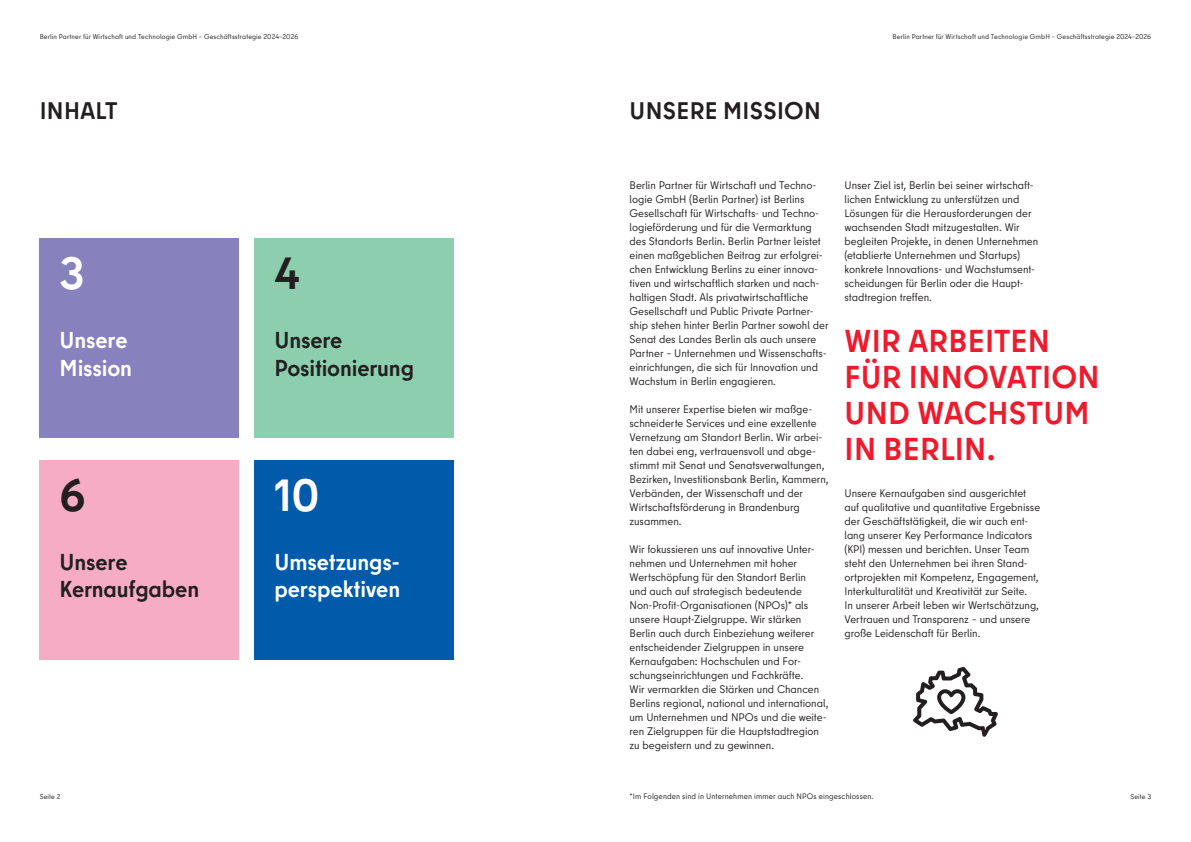
<style>
.page{position:relative;width:1191px;height:842px;background:#fff}
.page>*{position:absolute;margin:0;border:0;box-sizing:border-box;transform-origin:0 0}
.t1{font:700 45px "Berlin Type";color:#fff}
.t2{font:700 45px "Berlin Type";color:#231f20}
.t3{font:700 31.7px/36px "Berlin Type";letter-spacing:.01em;color:#ee1b2d}
.t4{font:700 24px "Berlin Type";letter-spacing:.01em;color:#231f20}
.t5{font:700 23px "Berlin Type";letter-spacing:-.005em;color:#231f20}
.t6{font:700 23px/27px "Berlin Type";letter-spacing:-.005em;color:#fff}
.t7{font:11px/14px "Berlin Type";color:#231f20}
.t8{font:8px "Berlin Type";letter-spacing:.015em;color:#231f20}
.t9{font:7px "Berlin Type";letter-spacing:.015em;color:#231f20}
</style>
<div class="page">
<svg style="left:913px;top:667px;width:85px;height:70px"></svg>
<div style="left:40px;top:238px;width:199px;height:199px;background:#8781bd"></div>
<div style="left:255px;top:238px;width:199px;height:199px;background:#8cceae"></div>
<div style="left:40px;top:460px;width:199px;height:199px;background:#f6acc4"></div>
<div style="left:255px;top:460px;width:199px;height:199px;background:#015aaa"></div>
<p class="t9" style="left:40px;top:32px;width:260px">Berlin Partner für Wirtschaft und Technologie GmbH – Geschäftsstrategie 2024–2026</p>
<p class="t4" style="left:40px;top:95px;width:79px">INHALT</p>
<p class="t1" style="left:60px;top:245px;width:27px">3</p>
<p class="t6" style="left:60px;top:327px;width:70px">Unsere</p>
<p class="t6" style="left:60px;top:354px;width:74px">Mission</p>
<p class="t2" style="left:60px;top:467px;width:28px">6</p>
<p class="t5" style="left:60px;top:547px;width:70px">Unsere</p>
<p class="t5" style="left:60px;top:574px;width:141px">Kernaufgaben</p>
<p class="t2" style="left:274px;top:245px;width:27px">4</p>
<p class="t5" style="left:274px;top:326px;width:70px">Unsere</p>
<p class="t5" style="left:274px;top:353px;width:141px">Positionierung</p>
<p class="t1" style="left:274px;top:467px;width:47px">10</p>
<p class="t6" style="left:274px;top:549px;width:127px">Umsetzungs&shy;perspektiven</p>
<p class="t4" style="left:629px;top:95px;width:193px">UNSERE MISSION</p>
<p class="t9" style="left:892px;top:32px;width:260px">Berlin Partner für Wirtschaft und Technologie GmbH – Geschäftsstrategie 2024–2026</p>
<p class="t7" style="left:629px;top:178px;width:200px">Berlin Partner für Wirtschaft und Techno&shy;logie GmbH (Berlin Partner) ist Berlins Gesellschaft für Wirtschafts- und Techno&shy;logieförderung und für die Vermarktung des Standorts Berlin. Berlin Partner leistet einen maßgeblichen Beitrag zur erfolgrei&shy;chen Entwicklung Berlins zu einer innova&shy;tiven und wirtschaftlich starken und nach&shy;haltigen Stadt. Als privatwirtschaftliche Gesellschaft und Public Private Partner&shy;ship stehen hinter Berlin Partner sowohl der Senat des Landes Berlin als auch unsere Partner – Unternehmen und Wissenschafts&shy;einrichtungen, die sich für Innovation und Wachstum in Berlin engagieren.</p>
<p class="t7" style="left:629px;top:402px;width:201px">Mit unserer Expertise bieten wir maßge&shy;schneiderte Services und eine exzellente Vernetzung am Standort Berlin. Wir arbei&shy;ten dabei eng, vertrauensvoll und abge&shy;stimmt mit Senat und Senatsverwaltungen, Bezirken, Investitionsbank Berlin, Kammern, Verbänden, der Wissenschaft und der Wirtschaftsförderung in Brandenburg zusammen.</p>
<p class="t7" style="left:629px;top:542px;width:187px">Wir fokussieren uns auf innovative Unter&shy;nehmen und Unternehmen mit hoher</p>
<p class="t7" style="left:629px;top:570px;width:200px">Wertschöpfung für den Standort Berlin<br>und auch auf strategisch bedeutende Non-Profit-Organisationen (NPOs)* als unsere Haupt-Zielgruppe. Wir stärken Berlin auch durch Einbeziehung weiterer entscheidender Zielgruppen in unsere Kernaufgaben: Hochschulen und For&shy;schungseinrichtungen und Fachkräfte.<br>Wir vermarkten die Stärken und Chancen Berlins regional, national und international, um Unternehmen und NPOs und die weite&shy;ren Zielgruppen für die Hauptstadtregion zu begeistern und zu gewinnen.</p>
<p class="t7" style="left:844px;top:178px;width:195px">Unser Ziel ist, Berlin bei seiner wirtschaft&shy;lichen Entwicklung zu unterstützen und Lösungen für die Herausforderungen der wachsenden Stadt mitzugestalten. Wir begleiten Projekte, in denen Unternehmen (etablierte Unternehmen und Startups) konkrete Innovations- und Wachstumsent&shy;scheidungen für Berlin oder die Haupt&shy;stadtregion treffen.</p>
<p class="t3" style="left:844px;top:323px;width:257px">WIR ARBEITEN<br>FÜR INNOVATION<br>UND WACHSTUM<br>IN BERLIN.</p>
<p class="t7" style="left:844px;top:486px;width:197px">Unsere Kernaufgaben sind ausgerichtet auf qualitative und quantitative Ergebnisse der Geschäftstätigkeit, die wir auch ent&shy;lang unserer Key Performance Indicators (KPI) messen und berichten. Unser Team steht den Unternehmen bei ihren Stand&shy;ortprojekten mit Kompetenz, Engagement, Interkulturalität und Kreativität zur Seite.<br>In unserer Arbeit leben wir Wertschätzung, Vertrauen und Transparenz – und unsere große Leidenschaft für Berlin.</p>
<p class="t8" style="left:629px;top:792px;width:245px">*Im Folgenden sind in Unternehmen immer auch NPOs eingeschlossen.</p>
<p class="t9" style="left:40px;top:793px;width:22px">Seite 2</p>
<p class="t9" style="left:1130px;top:793px;width:22px">Seite 3</p>
</div>
